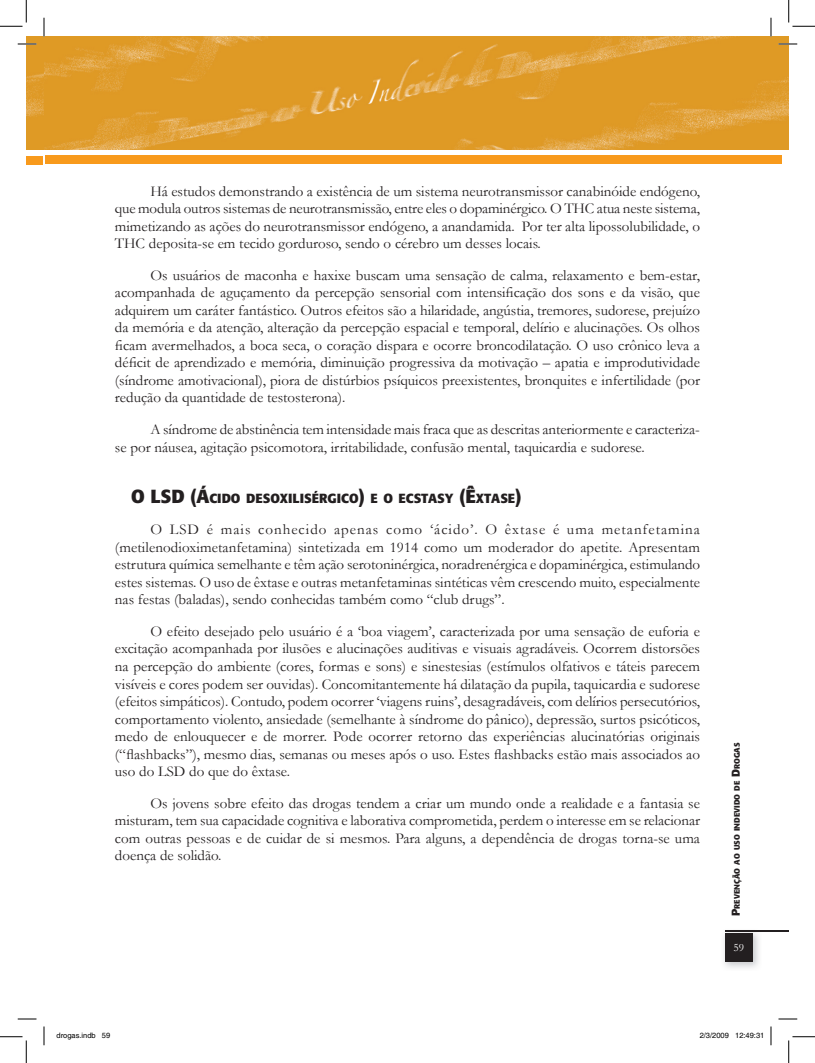
<style>
.page{position:relative;width:815px;height:1063px;background:#fff}
.page>*{position:absolute;margin:0;border:0;box-sizing:border-box;transform-origin:0 0}
.t1{font:15px/17.5px "Garamond";color:#231f20;text-align:justify}
.t2{font:700 13.12px "Formata";color:#231f20}
.t3{font:11.25px "Garamond";color:#fff}
.t4{font:700 7.88px "Formata";color:#231f20}
.t5{font:7.5px "Helvetica";color:#000}
.s1{font-size:18.75px}
.s2{font-size:11.25px}
</style>
<div class="page">
<div style="left:26px;top:156px;width:17px;height:8px;background:#f89a1c"></div>
<img style="left:26px;top:37px;width:762px;height:112px">
<hr style="left:725px;top:930px;width:63px;height:1px;background:#231f20">
<img style="left:724px;top:931px;width:37px;height:37px">
<div style="left:724px;top:932px;width:28px;height:29px;background:#231f20"></div>
<div style="left:45px;top:156px;width:736px;height:8px;background:#f89a1c"></div>
<svg style="left:18px;top:43px;width:18px;height:2px"></svg>
<svg style="left:778px;top:43px;width:19px;height:2px"></svg>
<svg style="left:18px;top:1018px;width:18px;height:1px"></svg>
<svg style="left:778px;top:1018px;width:19px;height:1px"></svg>
<svg style="left:43px;top:18px;width:2px;height:18px"></svg>
<svg style="left:43px;top:1026px;width:2px;height:19px"></svg>
<svg style="left:770px;top:18px;width:1px;height:18px"></svg>
<svg style="left:770px;top:1026px;width:1px;height:19px"></svg>
<svg style="left:0;top:0;width:27px;height:27px"></svg>
<svg style="left:0;top:1036px;width:27px;height:26px"></svg>
<svg style="left:788px;top:0;width:26px;height:27px"></svg>
<svg style="left:788px;top:1036px;width:26px;height:26px"></svg>
<p class="t1" style="left:115px;top:182px;width:586px;text-indent:35px">Há estudos demonstrando a existência de um sistema neurotransmissor canabinóide endógeno, que modula outros sistemas de neurotransmissão, entre eles o dopaminérgico. O THC atua neste sistema, mimetizando as ações do neurotransmissor endógeno, a anandamida. Por ter alta lipossolubilidade, o THC deposita-se em tecido gorduroso, sendo o cérebro um desses locais.</p>
<p class="t1" style="left:115px;top:266px;width:586px;text-indent:35px">Os usuários de maconha e haxixe buscam uma sensação de calma, relaxamento e bem-estar, acompanhada de aguçamento da percepção sensorial com intensificação dos sons e da visão, que adquirem um caráter fantástico. Outros efeitos são a hilaridade, angústia, tremores, sudorese, prejuízo da memória e da atenção, alteração da percepção espacial e temporal, delírio e alucinações. Os olhos ficam avermelhados, a boca seca, o coração dispara e ocorre broncodilatação. O uso crônico leva a déficit de aprendizado e memória, diminuição progressiva da motivação – apatia e improdutividade (síndrome amotivacional), piora de distúrbios psíquicos preexistentes, bronquites e infertilidade (por redução da quantidade de testosterona).</p>
<p class="t1" style="left:115px;top:420px;width:586px;text-indent:35px">A síndrome de abstinência tem intensidade mais fraca que as descritas anteriormente e caracteriza&shy;se por náusea, agitação psicomotora, irritabilidade, confusão mental, taquicardia e sudorese.</p>
<p class="t2" style="left:131px;top:489px;width:392px"><span class="s1">O LSD (Á</span>CIDO DESOXILISÉRGICO<span class="s1">)</span> E O ECSTASY <span class="s1">(Ê</span>XTASE<span class="s1">)</span></p>
<p class="t1" style="left:115px;top:520px;width:586px;text-indent:35px">O LSD é mais conhecido apenas como ‘ácido’. O êxtase é uma metanfetamina (metilenodioximetanfetamina) sintetizada em 1914 como um moderador do apetite. Apresentam estrutura química semelhante e têm ação serotoninérgica, noradrenérgica e dopaminérgica, estimulando estes sistemas. O uso de êxtase e outras metanfetaminas sintéticas vêm crescendo muito, especialmente nas festas (baladas), sendo conhecidas também como “club drugs”.</p>
<p class="t1" style="left:115px;top:622px;width:586px;text-indent:35px">O efeito desejado pelo usuário é a ‘boa viagem’, caracterizada por uma sensação de euforia e excitação acompanhada por ilusões e alucinações auditivas e visuais agradáveis. Ocorrem distorsões na percepção do ambiente (cores, formas e sons) e sinestesias (estímulos olfativos e táteis parecem visíveis e cores podem ser ouvidas). Concomitantemente há dilatação da pupila, taquicardia e sudorese (efeitos simpáticos). Contudo, podem ocorrer ‘viagens ruins’, desagradáveis, com delírios persecutórios, comportamento violento, ansiedade (semelhante à síndrome do pânico), depressão, surtos psicóticos, medo de enlouquecer e de morrer. Pode ocorrer retorno das experiências alucinatórias originais (“flashbacks”), mesmo dias, semanas ou meses após o uso. Estes flashbacks estão mais associados ao uso do LSD do que do êxtase.</p>
<p class="t1" style="left:115px;top:793px;width:586px;text-indent:35px">Os jovens sobre efeito das drogas tendem a criar um mundo onde a realidade e a fantasia se misturam, tem sua capacidade cognitiva e laborativa comprometida, perdem o interesse em se relacionar com outras pessoas e de cuidar de si mesmos. Para alguns, a dependência de drogas torna-se uma doença de solidão.</p>
<p class="t4" style="left:732px;top:915px;width:175px;rotate:-90deg"><span class="s2">P</span>REVENÇÃO AO USO INDEVIDO DE <span class="s2">D</span>ROGAS</p>
<p class="t3" style="left:733px;top:939px;width:12px">59</p>
<p class="t5" style="left:56px;top:1030px;width:55px">drogas.indb 59</p>
<p class="t5" style="left:699px;top:1030px;width:66px">2/3/2009 12:49:31</p>
</div>
